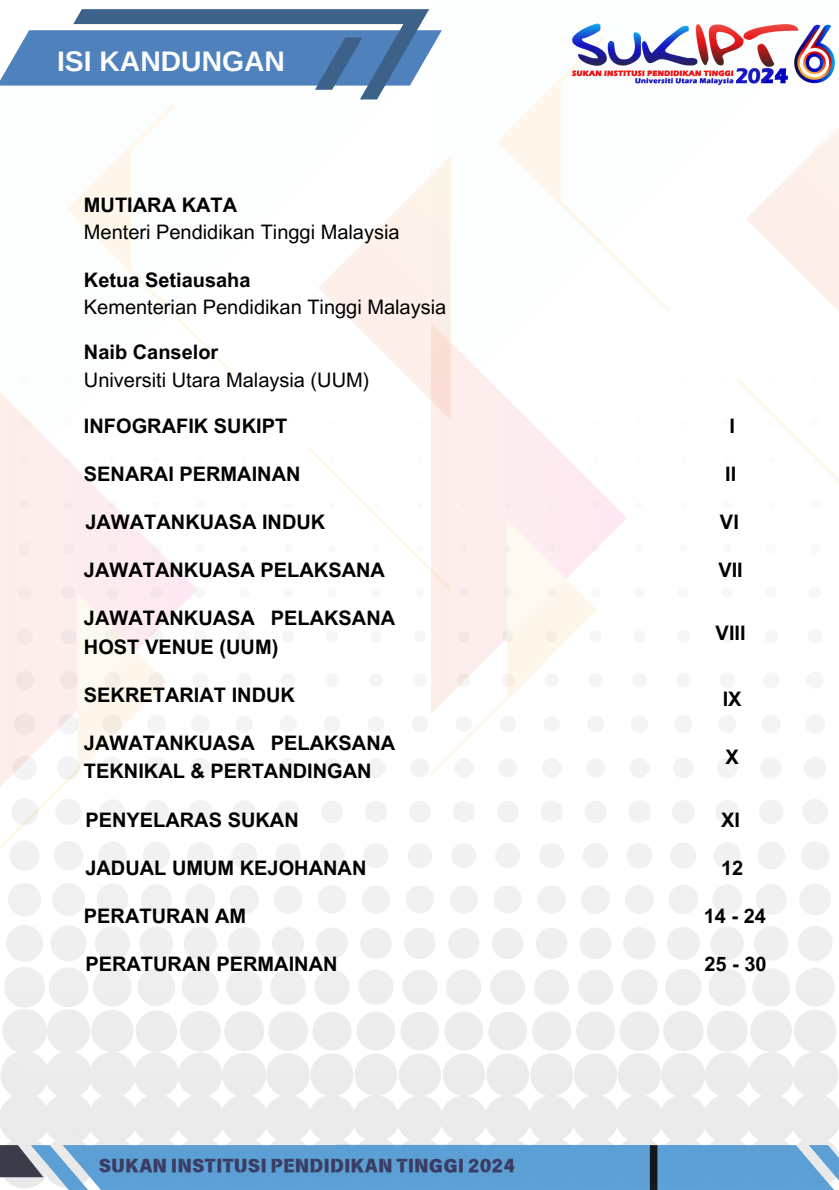
<style>
.page{position:relative;width:839px;height:1190px;background:#fff}
.page>*{position:absolute;margin:0;border:0;box-sizing:border-box;transform-origin:0 0}
.t1{font:700 28.2px "Arimo";color:#fcfcfc}
.t2{font:700 20px/28.4px "Arial MT Pro";color:#000}
.t3{font:20px "Arial MT Pro";color:#000}
.t4{font:18.2px "Canva Title Bole Latin";color:#282955}
</style>
<div class="page">
<img style="left:441px;top:23px;width:397px;height:1121px">
<svg style="left:0;top:9px;width:441px;height:90px"></svg>
<svg style="left:0;top:1144px;width:838px;height:45px;background:#67a3d2"></svg>
<div style="left:650px;top:1145px;width:7px;height:44px;background:#171717"></div>
<p class="t1" style="left:57px;top:46px;width:229px">ISI KANDUNGAN</p>
<p class="t2" style="left:84px;top:193px;width:155px">MUTIARA KATA</p>
<h1 class="t3" style="left:84px;top:225px;width:317px">Menteri Pendidikan Tinggi Malaysia</h1>
<p class="t2" style="left:84px;top:268px;width:168px">Ketua Setiausaha</p>
<h2 class="t3" style="left:84px;top:300px;width:364px">Kementerian Pendidikan Tinggi Malaysia</h2>
<p class="t2" style="left:84px;top:340px;width:136px">Naib Canselor</p>
<h4 class="t3" style="left:84px;top:372px;width:287px">Universiti Utara Malaysia (UUM)</h4>
<p class="t2" style="left:84px;top:414px;width:205px">INFOGRAFIK SUKIPT</p>
<h4 class="t2" style="left:84px;top:462px;width:218px">SENARAI PERMAINAN</h4>
<p class="t2" style="left:85px;top:510px;width:241px">JAWATANKUASA INDUK</p>
<h2 class="t2" style="left:84px;top:558px;width:302px">JAWATANKUASA PELAKSANA</h2>
<h2 class="t2" style="left:84px;top:606px;width:313px">JAWATANKUASA PELAKSANA<br>HOST VENUE (UUM)</h2>
<h2 class="t2" style="left:84px;top:683px;width:213px">SEKRETARIAT INDUK</h2>
<h2 class="t2" style="left:84px;top:731px;width:313px">JAWATANKUASA PELAKSANA<br>TEKNIKAL &amp; PERTANDINGAN</h2>
<h2 class="t2" style="left:85px;top:807px;width:215px">PENYELARAS SUKAN</h2>
<h2 class="t2" style="left:85px;top:855px;width:282px">JADUAL UMUM KEJOHANAN</h2>
<h2 class="t2" style="left:84px;top:903px;width:164px">PERATURAN AM</h2>
<h2 class="t2" style="left:85px;top:951px;width:254px">PERATURAN PERMAINAN</h2>
<p class="t4" style="left:99px;top:1156px;width:418px">SUKAN INSTITUSI PENDIDIKAN TINGGI 2024</p>
<h2 class="t2" style="left:729px;top:414px;width:7px">I</h2>
<h2 class="t2" style="left:725px;top:462px;width:13px">II</h2>
<h2 class="t2" style="left:720px;top:510px;width:20px">VI</h2>
<p class="t2" style="left:718px;top:558px;width:26px">VII</p>
<h2 class="t2" style="left:715px;top:621px;width:32px">VIII</h2>
<h2 class="t2" style="left:722px;top:687px;width:20px">IX</h2>
<h2 class="t2" style="left:725px;top:745px;width:15px">X</h2>
<h2 class="t2" style="left:721px;top:807px;width:20px">XI</h2>
<h2 class="t2" style="left:721px;top:856px;width:24px">12</h2>
<p class="t2" style="left:703px;top:903px;width:64px">14 - 24</p>
<h2 class="t2" style="left:704px;top:951px;width:64px">25 - 30</h2>
</div>
